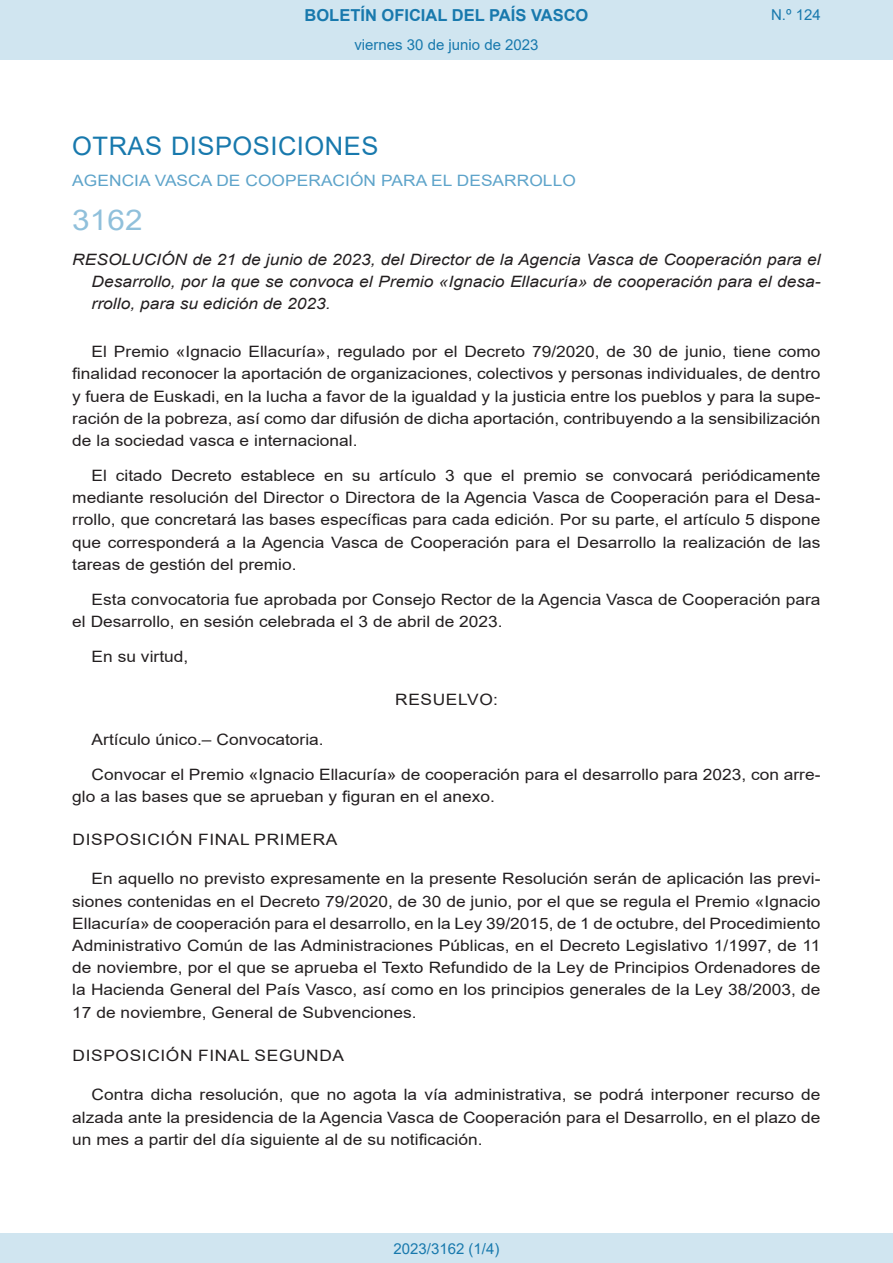
<style>
.page{position:relative;width:893px;height:1263px;background:#fff}
.page>*{position:absolute;margin:0;border:0;box-sizing:border-box;transform-origin:0 0}
.BOPVOrden{font:28.5px "Arial";color:#90c0db;scale:1.11 1}
.BOPVSeccion{font:25.5px "Arial";letter-spacing:.02em;color:#1879ad}
.t1{font:700 16.5px "Arial";color:#1879ad}
.BOPVDetalle{font:15.6px/22.2px "Arial";color:#231f20;text-align:justify;scale:1.11 1}
.BOPVTitulo{font:italic 15.6px/22.2px "Arial";color:#231f20;text-align:justify;scale:1.11 1}
.BOPVDisposicion{font:15.6px "Arial";letter-spacing:.035em;color:#231f20;scale:1.11 1}
.BOPVOrganismo{font:15.6px "Arial";letter-spacing:.005em;color:#5ea4ca;scale:1.11 1}
.BOPVClave{font:15.6px "Arial";letter-spacing:.035em;color:#231f20;scale:1.11 1}
.Paginacion_Centro{font:15px "Arial";color:#1879ad}
</style>
<div class="page">
<div style="left:0;top:0;width:893px;height:60px;background:#d0e5f0"></div>
<div style="left:0;top:1233px;width:893px;height:30px;background:#d0e5f0"></div>
<p class="t1" style="left:305px;top:3px;width:285px">BOLETÍN OFICIAL DEL PAÍS VASCO</p>
<p class="Paginacion_Centro" style="left:354px;top:35px;width:186px">viernes 30 de junio de 2023</p>
<p class="Paginacion_Centro" style="left:771px;top:5px;width:51px">N.º 124</p>
<p class="BOPVSeccion" style="left:72px;top:128px;width:308px">OTRAS DISPOSICIONES</p>
<p class="BOPVOrganismo" style="left:72px;top:170px;width:455px">AGENCIA VASCA DE COOPERACIÓN PARA EL DESARROLLO</p>
<p class="BOPVOrden" style="left:72px;top:200px;width:65px">3162</p>
<p class="BOPVTitulo" style="left:92px;top:249px;width:658px;text-indent:-19px">RESOLUCIÓN de 21 de junio de 2023, del Director de la Agencia Vasca de Cooperación para el Desarrollo, por la que se convoca el Premio «Ignacio Ellacuría» de cooperación para el desa&shy;rrollo, para su edición de 2023.</p>
<p class="BOPVDetalle" style="left:72px;top:340px;width:676px;text-indent:19px">El Premio «Ignacio Ellacuría», regulado por el Decreto 79/2020, de 30 de junio, tiene como finalidad reconocer la aportación de organizaciones, colectivos y personas individuales, de dentro y fuera de Euskadi, en la lucha a favor de la igualdad y la justicia entre los pueblos y para la supe&shy;ración de la pobreza, así como dar difusión de dicha aportación, contribuyendo a la sensibilización de la sociedad vasca e internacional.</p>
<p class="BOPVDetalle" style="left:72px;top:464px;width:676px;text-indent:19px">El citado Decreto establece en su artículo 3 que el premio se convocará periódicamente mediante resolución del Director o Directora de la Agencia Vasca de Cooperación para el Desa&shy;rrollo, que concretará las bases específicas para cada edición. Por su parte, el artículo 5 dispone que corresponderá a la Agencia Vasca de Cooperación para el Desarrollo la realización de las tareas de gestión del premio.</p>
<p class="BOPVDetalle" style="left:72px;top:588px;width:676px;text-indent:19px">Esta convocatoria fue aprobada por Consejo Rector de la Agencia Vasca de Cooperación para el Desarrollo, en sesión celebrada el 3 de abril de 2023.</p>
<p class="BOPVDetalle" style="left:92px;top:645px;width:89px">En su virtud,</p>
<p class="BOPVClave" style="left:395px;top:689px;width:94px">RESUELVO:</p>
<p class="BOPVDetalle" style="left:92px;top:728px;width:211px">Artículo único.– Convocatoria.</p>
<p class="BOPVDetalle" style="left:72px;top:763px;width:676px;text-indent:19px">Convocar el Premio «Ignacio Ellacuría» de cooperación para el desarrollo para 2023, con arre&shy;glo a las bases que se aprueban y figuran en el anexo.</p>
<p class="BOPVDisposicion" style="left:73px;top:829px;width:240px">DISPOSICIÓN FINAL PRIMERA</p>
<p class="BOPVDetalle" style="left:72px;top:868px;width:676px;text-indent:19px">En aquello no previsto expresamente en la presente Resolución serán de aplicación las previ&shy;siones contenidas en el Decreto 79/2020, de 30 de junio, por el que se regula el Premio «Ignacio Ellacuría» de cooperación para el desarrollo, en la Ley 39/2015, de 1 de octubre, del Procedimiento Administrativo Común de las Administraciones Públicas, en el Decreto Legislativo 1/1997, de 11 de noviembre, por el que se aprueba el Texto Refundido de la Ley de Principios Ordenadores de la Hacienda General del País Vasco, así como en los principios generales de la Ley 38/2003, de 17 de noviembre, General de Subvenciones.</p>
<p class="BOPVDisposicion" style="left:73px;top:1045px;width:246px">DISPOSICIÓN FINAL SEGUNDA</p>
<p class="BOPVDetalle" style="left:72px;top:1084px;width:676px;text-indent:19px">Contra dicha resolución, que no agota la vía administrativa, se podrá interponer recurso de alzada ante la presidencia de la Agencia Vasca de Cooperación para el Desarrollo, en el plazo de un mes a partir del día siguiente al de su notificación.</p>
<p class="Paginacion_Centro" style="left:393px;top:1238px;width:107px">2023/3162 (1/4)</p>
</div>
